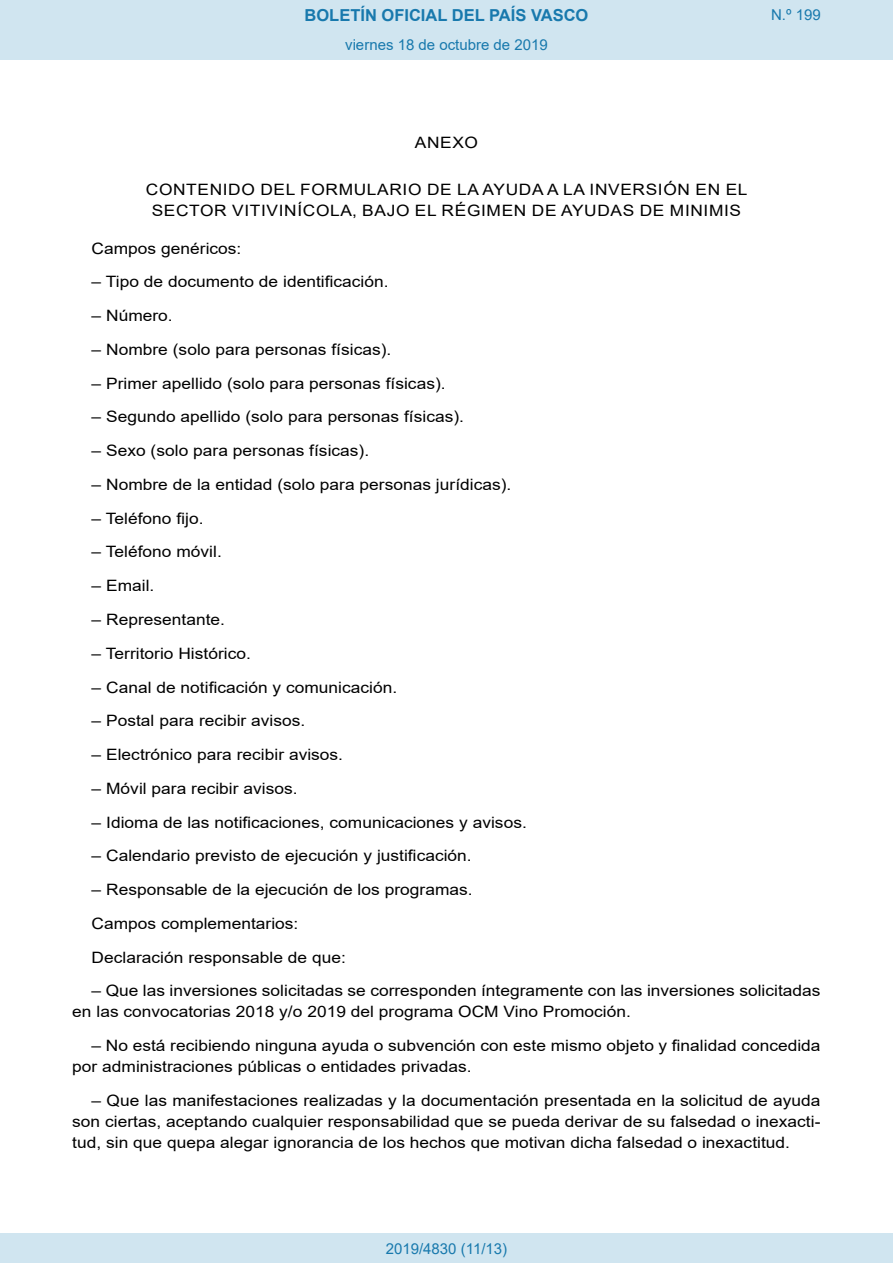
<style>
.page{position:relative;width:893px;height:1263px;background:#fff}
.page>*{position:absolute;margin:0;border:0;box-sizing:border-box;transform-origin:0 0}
.t1{font:700 16.5px "Arial";color:#1879ad}
.BOPVDetalle{font:15.6px/21px "Arial";color:#000;scale:1.11 1}
.BOPVClave{font:15.6px/21px "Arial";letter-spacing:.035em;color:#000;text-align:center;scale:1.11 1}
.Paginacion_Centro{font:15px "Arial";color:#1879ad}
</style>
<div class="page">
<div style="left:0;top:0;width:893px;height:60px;background:#d0e5f0"></div>
<div style="left:0;top:1233px;width:893px;height:30px;background:#d0e5f0"></div>
<p class="t1" style="left:305px;top:3px;width:285px">BOLETÍN OFICIAL DEL PAÍS VASCO</p>
<p class="Paginacion_Centro" style="left:345px;top:35px;width:204px">viernes 18 de octubre de 2019</p>
<p class="Paginacion_Centro" style="left:771px;top:5px;width:51px">N.º 199</p>
<p class="BOPVClave" style="left:415px;top:132px;width:58px">ANEXO</p>
<p class="BOPVClave" style="left:146px;top:179px;width:544px">CONTENIDO DEL FORMULARIO DE LA AYUDA A LA INVERSIÓN EN EL<br>SECTOR VITIVINÍCOLA, BAJO EL RÉGIMEN DE AYUDAS DE MINIMIS</p>
<p class="BOPVDetalle" style="left:92px;top:238px;width:136px">Campos genéricos:</p>
<p class="BOPVDetalle" style="left:92px;top:271px;width:269px">– Tipo de documento de identificación.</p>
<p class="BOPVDetalle" style="left:92px;top:305px;width:75px">– Número.</p>
<p class="BOPVDetalle" style="left:92px;top:339px;width:272px">– Nombre (solo para personas físicas).</p>
<p class="BOPVDetalle" style="left:92px;top:373px;width:320px">– Primer apellido (solo para personas físicas).</p>
<p class="BOPVDetalle" style="left:92px;top:406px;width:337px">– Segundo apellido (solo para personas físicas).</p>
<p class="BOPVDetalle" style="left:92px;top:440px;width:252px">– Sexo (solo para personas físicas).</p>
<p class="BOPVDetalle" style="left:92px;top:474px;width:380px">– Nombre de la entidad (solo para personas jurídicas).</p>
<p class="BOPVDetalle" style="left:92px;top:508px;width:102px">– Teléfono fijo.</p>
<p class="BOPVDetalle" style="left:92px;top:541px;width:119px">– Teléfono móvil.</p>
<p class="BOPVDetalle" style="left:92px;top:575px;width:58px">– Email.</p>
<p class="BOPVDetalle" style="left:92px;top:609px;width:122px">– Representante.</p>
<p class="BOPVDetalle" style="left:92px;top:643px;width:145px">– Territorio Histórico.</p>
<p class="BOPVDetalle" style="left:92px;top:676px;width:277px">– Canal de notificación y comunicación.</p>
<p class="BOPVDetalle" style="left:92px;top:710px;width:194px">– Postal para recibir avisos.</p>
<p class="BOPVDetalle" style="left:92px;top:744px;width:228px">– Electrónico para recibir avisos.</p>
<p class="BOPVDetalle" style="left:92px;top:778px;width:187px">– Móvil para recibir avisos.</p>
<p class="BOPVDetalle" style="left:92px;top:811px;width:394px">– Idioma de las notificaciones, comunicaciones y avisos.</p>
<p class="BOPVDetalle" style="left:92px;top:845px;width:344px">– Calendario previsto de ejecución y justificación.</p>
<p class="BOPVDetalle" style="left:92px;top:879px;width:345px">– Responsable de la ejecución de los programas.</p>
<p class="BOPVDetalle" style="left:92px;top:913px;width:188px">Campos complementarios:</p>
<p class="BOPVDetalle" style="left:92px;top:946px;width:231px">Declaración responsable de que:</p>
<p class="BOPVDetalle" style="left:72px;top:980px;width:676px;text-indent:19px">– Que las inversiones solicitadas se corresponden íntegramente con las inversiones solicitadas en las convocatorias 2018 y/o 2019 del programa OCM Vino Promoción.</p>
<p class="BOPVDetalle" style="left:72px;top:1035px;width:676px;text-indent:19px">– No está recibiendo ninguna ayuda o subvención con este mismo objeto y finalidad concedida por administraciones públicas o entidades privadas.</p>
<p class="BOPVDetalle" style="left:72px;top:1090px;width:676px;text-align:justify;text-indent:19px">– Que las manifestaciones realizadas y la documentación presentada en la solicitud de ayuda son ciertas, aceptando cualquier responsabilidad que se pueda derivar de su falsedad o inexacti&shy;tud, sin que quepa alegar ignorancia de los hechos que motivan dicha falsedad o inexactitud.</p>
<p class="Paginacion_Centro" style="left:386px;top:1238px;width:123px">2019/4830 (11/13)</p>
</div>
